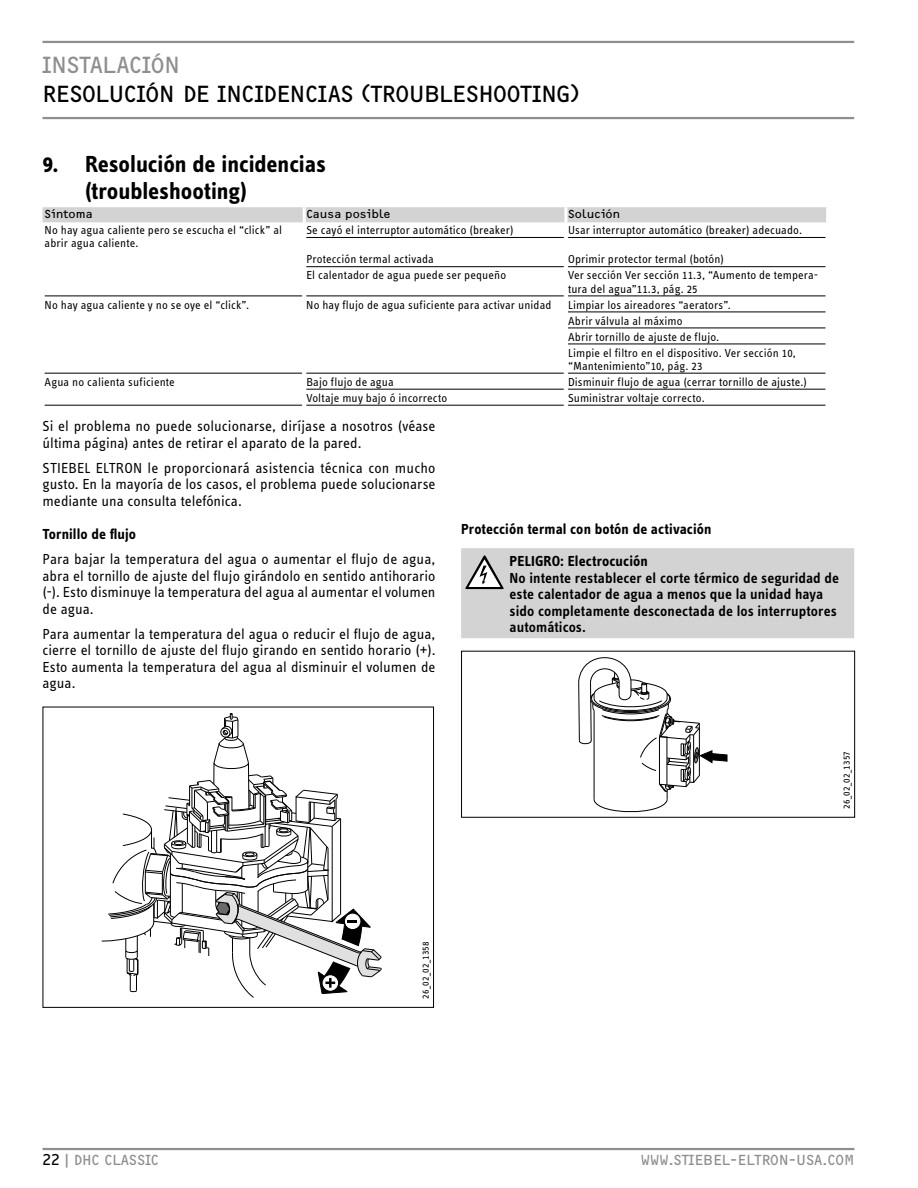
<style>
.page{position:relative;width:918px;height:1188px;background:#fff}
.page>*{position:absolute;margin:0;border:0;box-sizing:border-box;transform-origin:0 0}
.t1{font:700 24px/26.4px "STE Info Text";color:#000}
.t2{font:24px "F2 FOCR Bczyk Com";letter-spacing:-.02em;color:#000}
.t3{font:24px "F2 FOCR Bczyk Com";letter-spacing:-.015em;color:#8f8f8f}
.t4{font:15px/16.5px "STE Info Text";color:#000;text-align:justify}
.t5{font:600 15px/16.5px "STE Info Text";letter-spacing:.005em;color:#000}
.t6{font:700 15px/32.5px "STE Info Text";letter-spacing:.005em;color:#000}
.t7{font:15px "F2 FOCR Bczyk Com";color:#8f8f8f}
.t8{font:12px/16px "STE Info Text";letter-spacing:.01em;color:#000}
.t9{font:12px "F2 FOCR Bczyk Com";letter-spacing:.015em;color:#000}
.t10{font:10.05px "STE Info Text";letter-spacing:.015em;color:#000}
.t11{font:9.9px "STE Info Text";letter-spacing:.015em;color:#000}
.s1{color:#000}
</style>
<div class="page">
<hr style="left:43px;top:1148px;width:811px;height:2px;background:#8f8f8f">
<hr style="left:43px;top:41px;width:811px;height:2px;background:#8f8f8f">
<hr style="left:43px;top:117px;width:811px;height:2px;background:#8f8f8f">
<div style="left:43px;top:207px;width:783px;height:15px;background:#d3d3d3"></div>
<hr style="left:303px;top:207px;width:3px;height:15px;background:#fff">
<hr style="left:564px;top:207px;width:3px;height:15px;background:#fff">
<hr style="left:306px;top:237px;width:258px;height:1px;background:#000">
<hr style="left:568px;top:237px;width:258px;height:1px;background:#000">
<hr style="left:306px;top:266px;width:258px;height:1px;background:#000">
<hr style="left:568px;top:266px;width:258px;height:1px;background:#000">
<hr style="left:45px;top:296px;width:257px;height:1px;background:#000">
<hr style="left:306px;top:296px;width:258px;height:1px;background:#000">
<hr style="left:568px;top:296px;width:258px;height:1px;background:#000">
<hr style="left:568px;top:312px;width:258px;height:1px;background:#000">
<hr style="left:568px;top:328px;width:258px;height:1px;background:#000">
<hr style="left:568px;top:344px;width:258px;height:1px;background:#000">
<hr style="left:45px;top:373px;width:257px;height:1px;background:#000">
<hr style="left:306px;top:373px;width:258px;height:1px;background:#000">
<hr style="left:568px;top:373px;width:258px;height:1px;background:#000">
<hr style="left:306px;top:389px;width:258px;height:1px;background:#000">
<hr style="left:568px;top:389px;width:258px;height:1px;background:#000">
<hr style="left:45px;top:405px;width:257px;height:1px;background:#000">
<hr style="left:306px;top:405px;width:258px;height:1px;background:#000">
<hr style="left:568px;top:405px;width:258px;height:1px;background:#000">
<svg style="left:101px;top:713px;width:281px;height:285px"></svg>
<div style="left:43px;top:707px;width:391px;height:301px;border:1px solid #000"></div>
<div style="left:461px;top:548px;width:393px;height:90px;background:#d3d3d3"></div>
<svg style="left:578px;top:650px;width:149px;height:163px"></svg>
<div style="left:461px;top:651px;width:394px;height:167px;border:1px solid #000"></div>
<h1 class="t3" style="left:43px;top:56px;width:139px">INSTALACIÓN</h1>
<h1 class="t2" style="left:43px;top:85px;width:538px">RESOLUCIÓN DE INCIDENCIAS (TROUBLESHOOTING)</h1>
<h1 class="t1" style="left:85px;top:153px;width:243px;text-indent:-43px">9. Resolución de incidencias (troubleshooting)</h1>
<p class="t9" style="left:45px;top:209px;width:50px">Síntoma</p>
<p class="t9" style="left:306px;top:209px;width:86px">Causa posible</p>
<p class="t9" style="left:568px;top:209px;width:54px">Solución</p>
<p class="t8" style="left:45px;top:225px;width:239px;line-height:13.2px">No hay agua caliente pero se escucha el “click” al abrir agua caliente.</p>
<p class="t8" style="left:306px;top:223px;width:209px">Se cayó el interruptor automático (breaker)</p>
<p class="t8" style="left:568px;top:223px;width:236px">Usar interruptor automático (breaker) adecuado.</p>
<p class="t8" style="left:306px;top:253px;width:129px">Protección termal activada</p>
<p class="t8" style="left:568px;top:253px;width:158px">Oprimir protector termal (botón)</p>
<p class="t8" style="left:306px;top:269px;width:201px">El calentador de agua puede ser pequeño</p>
<p class="t8" style="left:568px;top:270px;width:252px;line-height:13.2px">Ver sección Ver sección 11.3, “Aumento de tempera&shy;tura del agua”11.3, pág. 25</p>
<p class="t8" style="left:45px;top:298px;width:206px">No hay agua caliente y no se oye el “click”.</p>
<p class="t8" style="left:306px;top:298px;width:247px">No hay flujo de agua suficiente para activar unidad</p>
<p class="t8" style="left:568px;top:298px;width:229px">Limpiar los aireadores “aerators”.<br>Abrir válvula al máximo<br>Abrir tornillo de ajuste de flujo.<br>Limpie el filtro en el dispositivo. Ver sección 10,</p>
<p class="t8" style="left:568px;top:359px;width:136px">“Mantenimiento”10, pág. 23</p>
<p class="t8" style="left:45px;top:375px;width:132px">Agua no calienta suficiente</p>
<p class="t8" style="left:306px;top:375px;width:89px">Bajo flujo de agua</p>
<p class="t8" style="left:568px;top:375px;width:240px">Disminuir flujo de agua (cerrar tornillo de ajuste.)</p>
<p class="t8" style="left:306px;top:391px;width:142px">Voltaje muy bajo ó incorrecto</p>
<p class="t8" style="left:568px;top:391px;width:138px">Suministrar voltaje correcto.</p>
<p class="t4" style="left:43px;top:419px;width:394px">Si el problema no puede solucionarse, diríjase a nosotros (véase última página) antes de retirar el aparato de la pared.</p>
<p class="t4" style="left:43px;top:461px;width:395px">STIEBEL ELTRON le proporcionará asistencia técnica con mucho gusto. En la mayoría de los casos, el problema puede solucionarse mediante una consulta telefónica.</p>
<p class="t6" style="left:43px;top:519px;width:95px">Tornillo de flujo</p>
<p class="t4" style="left:43px;top:552px;width:395px">Para bajar la temperatura del agua o aumentar el flujo de agua, abra el tornillo de ajuste del flujo girándolo en sentido antihorario (-). Esto disminuye la temperatura del agua al aumentar el volumen de agua.</p>
<p class="t4" style="left:43px;top:627px;width:395px">Para aumentar la temperatura del agua o reducir el flujo de agua, cierre el tornillo de ajuste del flujo girando en sentido horario (+).<br>Esto aumenta la temperatura del agua al disminuir el volumen de agua.</p>
<p class="t6" style="left:510px;top:514px;width:203px;text-indent:-49px">Protección termal con botón de activación<br>PELIGRO: Electrocución</p>
<p class="t5" style="left:510px;top:571px;width:331px">No intente restablecer el corte térmico de seguridad de este calentador de agua a menos que la unidad haya sido completamente desconectada de los interruptores automáticos.</p>
<p class="t11" style="left:422px;top:999px;width:59px;rotate:-90deg">26_02_02_1358</p>
<p class="t10" style="left:843px;top:809px;width:59px;rotate:-90deg">26_02_02_1357</p>
<p class="t7" style="left:43px;top:1154px;width:118px"><span class="s1">22</span> | DHC CLASSIC</p>
<p class="t7" style="left:641px;top:1154px;width:215px">WWW.STIEBEL-ELTRON-USA.COM</p>
</div>
